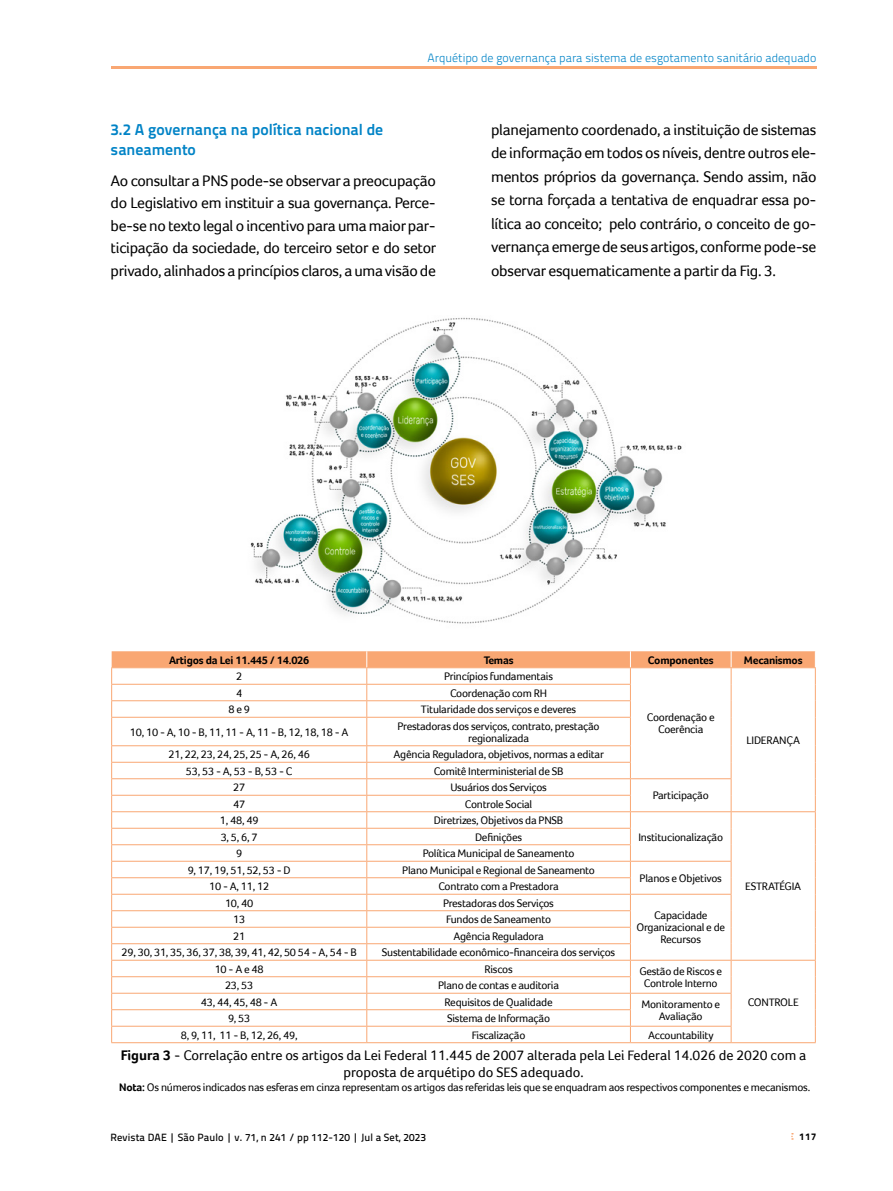
<style>
.page{position:relative;width:893px;height:1191px;background:#fff}
.page>*{position:absolute;margin:0;border:0;box-sizing:border-box;transform-origin:0 0}
.t1{font:15.75px/23.5px "Foco";letter-spacing:-.02em;color:#000;text-align:justify}
.t2{font:700 15.75px/19.5px "Titillium Text 22 L";color:#0083c6}
.t3{font:14.25px/17.1px "Foco";color:#000;text-align:center}
.t4{font:300 12px "Titillium Text 22 L";color:#0083c6}
.t5{font:11.25px/12px "Foco";letter-spacing:-.02em;color:#000;text-align:center}
.t6{font:700 11.25px "Foco";letter-spacing:-.02em;color:#000}
.t7{font:500 10.5px "Titillium Text 22 L";letter-spacing:.01em;color:#000}
.t8{font:800 9.75px "Titillium Text 22 L";color:#000}
.s1{font-weight:700}
</style>
<div class="page">
<svg style="left:791px;top:1133px;width:2px;height:6px"></svg>
<img style="left:250px;top:317px;width:432px;height:307px">
<hr style="left:367px;top:1042px;width:263px;height:1px;background:#f9a773">
<hr style="left:630px;top:1042px;width:101px;height:1px;background:#f9a773">
<hr style="left:111px;top:1042px;width:256px;height:1px;background:#f9a773">
<svg style="left:111px;top:651px;width:705px;height:391px"></svg>
<hr style="left:731px;top:1042px;width:85px;height:1px;background:#f9a773">
<hr style="left:111px;top:66px;width:705px;height:3px;background:#f9a773">
<p class="t4" style="left:428px;top:49px;width:390px">Arquétipo de governança para sistema de esgotamento sanitário adequado</p>
<h1 class="t2" style="left:111px;top:119px;width:274px">3.2 A governança na política nacional de saneamento</h1>
<p class="t1" style="left:111px;top:169px;width:327px;line-height:22.5px">Ao consultar a PNS pode-se observar a preocupação do Legislativo em instituir a sua governança. Perce&shy;be-se no texto legal o incentivo para uma maior par&shy;ticipação da sociedade, do terceiro setor e do setor privado, alinhados a princípios claros, a uma visão de</p>
<p class="t1" style="left:491px;top:117px;width:327px">planejamento coordenado, a instituição de sistemas de informação em todos os níveis, dentre outros ele&shy;mentos próprios da governança. Sendo assim, não se torna forçada a tentativa de enquadrar essa po&shy;lítica ao conceito; pelo contrário, o conceito de go&shy;vernança emerge de seus artigos, conforme pode-se observar esquematicamente a partir da Fig. 3.</p>
<p class="t6" style="left:169px;top:653px;width:142px">Artigos da Lei 11.445 / 14.026</p>
<p class="t6" style="left:484px;top:653px;width:31px">Temas</p>
<p class="t6" style="left:648px;top:653px;width:67px">Componentes</p>
<p class="t6" style="left:744px;top:653px;width:60px">Mecanismos</p>
<p class="t5" style="left:236px;top:670px;width:8px">2</p>
<p class="t5" style="left:444px;top:670px;width:110px">Princípios fundamentais</p>
<p class="t5" style="left:647px;top:711px;width:69px">Coordenação e<br>Coerência</p>
<p class="t5" style="left:746px;top:734px;width:55px">LIDERANÇA</p>
<p class="t5" style="left:236px;top:686px;width:8px">4</p>
<p class="t5" style="left:450px;top:686px;width:99px">Coordenação com RH</p>
<p class="t5" style="left:228px;top:703px;width:23px">8 e 9</p>
<p class="t5" style="left:421px;top:703px;width:157px">Titularidade dos serviços e deveres</p>
<p class="t5" style="left:130px;top:725px;width:220px">10, 10 - A, 10 - B, 11, 11 - A, 11 - B, 12, 18, 18 - A</p>
<p class="t5" style="left:398px;top:719px;width:203px">Prestadoras dos serviços, contrato, prestação regionalizada</p>
<p class="t5" style="left:168px;top:748px;width:143px">21, 22, 23, 24, 25, 25 - A, 26, 46</p>
<p class="t5" style="left:394px;top:748px;width:212px">Agência Reguladora, objetivos, normas a editar</p>
<p class="t5" style="left:186px;top:764px;width:108px">53, 53 - A, 53 - B, 53 - C</p>
<p class="t5" style="left:434px;top:764px;width:131px">Comitê Interministerial de SB</p>
<p class="t5" style="left:233px;top:781px;width:14px">27</p>
<p class="t5" style="left:450px;top:781px;width:98px">Usuários dos Serviços</p>
<p class="t5" style="left:653px;top:789px;width:57px">Participação</p>
<p class="t5" style="left:233px;top:797px;width:14px">47</p>
<p class="t5" style="left:465px;top:797px;width:69px">Controle Social</p>
<p class="t5" style="left:220px;top:814px;width:40px">1, 48, 49</p>
<p class="t5" style="left:434px;top:814px;width:131px">Diretrizes, Objetivos da PNSB</p>
<p class="t5" style="left:221px;top:830px;width:39px">3, 5, 6, 7</p>
<p class="t5" style="left:475px;top:830px;width:49px">Definições</p>
<p class="t5" style="left:236px;top:847px;width:8px">9</p>
<p class="t5" style="left:423px;top:847px;width:153px">Política Municipal de Saneamento</p>
<p class="t5" style="left:188px;top:863px;width:105px">9, 17, 19, 51, 52, 53 - D</p>
<p class="t5" style="left:402px;top:863px;width:194px">Plano Municipal e Regional de Saneamento</p>
<p class="t5" style="left:209px;top:880px;width:62px">10 - A, 11, 12</p>
<p class="t5" style="left:438px;top:880px;width:122px">Contrato com a Prestadora</p>
<p class="t5" style="left:225px;top:896px;width:30px">10, 40</p>
<p class="t5" style="left:443px;top:896px;width:112px">Prestadoras dos Serviços</p>
<p class="t5" style="left:638px;top:830px;width:86px">Institucionalização</p>
<p class="t5" style="left:640px;top:872px;width:84px">Planos e Objetivos</p>
<p class="t5" style="left:745px;top:880px;width:57px">ESTRATÉGIA</p>
<p class="t5" style="left:636px;top:909px;width:90px">Capacidade<br>Organizacional e de<br>Recursos</p>
<p class="t5" style="left:233px;top:913px;width:14px">13</p>
<p class="t5" style="left:446px;top:913px;width:107px">Fundos de Saneamento</p>
<p class="t5" style="left:233px;top:929px;width:14px">21</p>
<p class="t5" style="left:453px;top:929px;width:92px">Agência Reguladora</p>
<p class="t5" style="left:122px;top:946px;width:237px">29, 30, 31, 35, 36, 37, 38, 39, 41, 42, 50 54 - A, 54 - B</p>
<p class="t5" style="left:382px;top:946px;width:235px">Sustentabilidade econômico-financeira dos serviços</p>
<p class="t5" style="left:215px;top:962px;width:51px">10 - A e 48</p>
<p class="t5" style="left:484px;top:962px;width:30px">Riscos</p>
<p class="t5" style="left:639px;top:965px;width:84px">Gestão de Riscos e<br>Controle Interno</p>
<p class="t5" style="left:225px;top:979px;width:30px">23, 53</p>
<p class="t5" style="left:438px;top:979px;width:123px">Plano de contas e auditoria</p>
<p class="t5" style="left:201px;top:995px;width:78px">43, 44, 45, 48 - A</p>
<p class="t5" style="left:445px;top:995px;width:109px">Requisitos de Qualidade</p>
<p class="t5" style="left:641px;top:998px;width:80px">Monitoramento e</p>
<p class="t5" style="left:228px;top:1012px;width:24px">9, 53</p>
<p class="t5" style="left:447px;top:1012px;width:104px">Sistema de Informação</p>
<p class="t5" style="left:659px;top:1010px;width:45px">Avaliação</p>
<p class="t5" style="left:181px;top:1028px;width:118px">8, 9, 11, 11 - B, 12, 26, 49,</p>
<p class="t5" style="left:472px;top:1028px;width:55px">Fiscalização</p>
<p class="t5" style="left:648px;top:1028px;width:67px">Accountability</p>
<p class="t3" style="left:121px;top:1046px;width:687px"><span class="s1">Figura 3</span> - Correlação entre os artigos da Lei Federal 11.445 de 2007 alterada pela Lei Federal 14.026 de 2020 com a proposta de arquétipo do SES adequado.</p>
<p class="t5" style="left:119px;top:1081px;width:693px"><span class="s1">Nota:</span> Os números indicados nas esferas em cinza representam os artigos das referidas leis que se enquadram aos respectivos componentes e mecanismos.</p>
<p class="t7" style="left:111px;top:1129px;width:317px">Revista DAE | São Paulo | v. 71, n 241 / pp 112-120 | Jul a Set, 2023</p>
<p class="t5" style="left:748px;top:995px;width:53px">CONTROLE</p>
<p class="t8" style="left:799px;top:1129px;width:19px">117</p>
</div>
